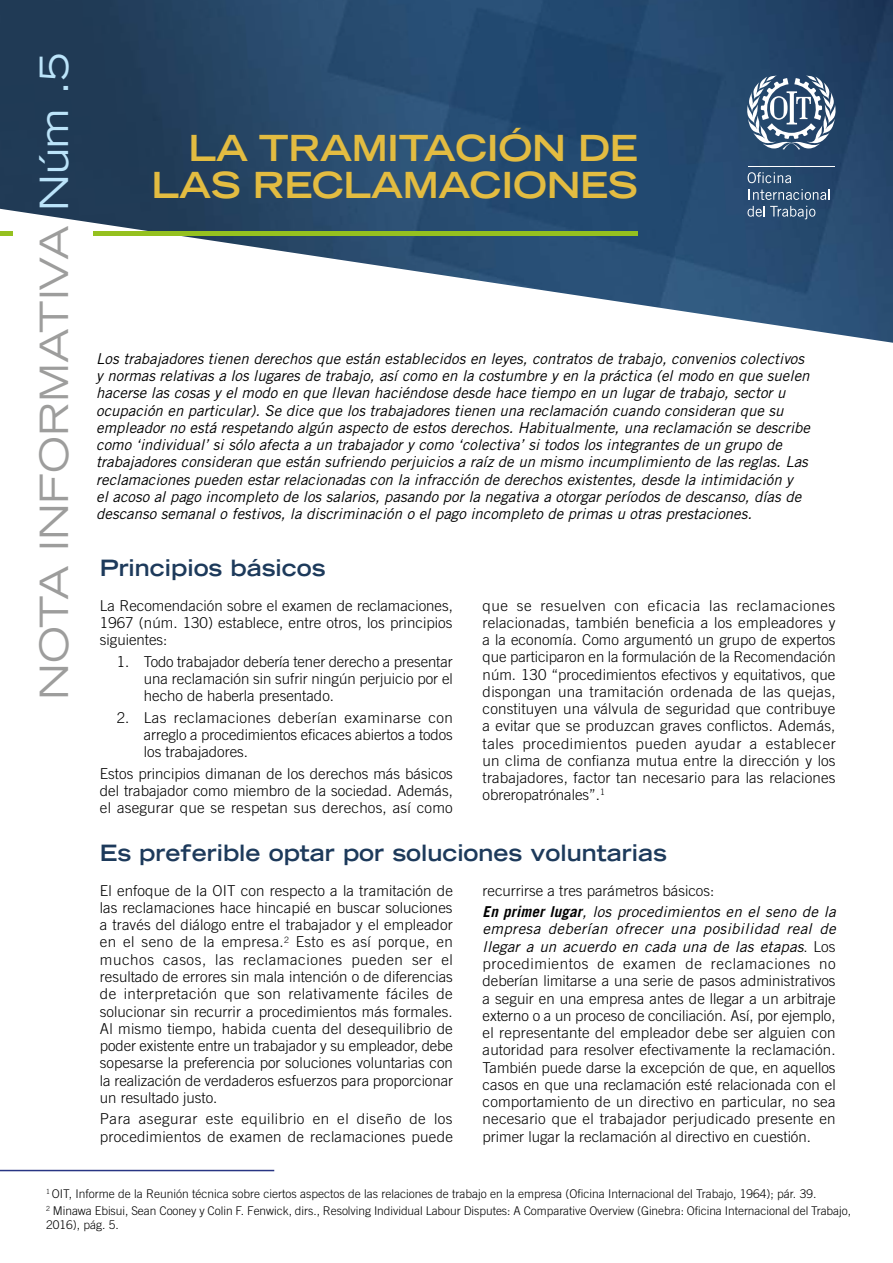
<style>
.page{position:relative;width:893px;height:1263px;background:#fff}
.page>*{position:absolute;margin:0;border:0;box-sizing:border-box;transform-origin:0 0}
.t1{font:expanded 39px "Trade Gothic LT Std";color:#9d9d9c}
.t2{font:700 expanded 36px/37px "Trade Gothic LT Std";letter-spacing:-.01em;color:#e3bc41;text-align:right}
.t3{font:700 expanded 22.5px "Trade Gothic LT Std";color:#1d3a5b}
.t4{font:300 15px/17.2px "Trade Gothic LT Std";color:#000;text-align:justify}
.t5{font:italic 15px/17.2px "Trade Gothic LT Std";color:#000}
.t6{font:300 12px/17.7px "Trade Gothic LT Std";letter-spacing:-.005em;color:#000}
.s1{color:#bce4fa}
.s2{font-weight:700;font-style:italic}
.s3{font-weight:400;font-style:italic}
</style>
<div class="page">
<img style="left:0;top:0;width:893px;height:343px">
<hr style="left:94px;top:231px;width:544px;height:4px;background:#95c11f">
<div style="left:0;top:231px;width:13px;height:5px;background:#95c11f"></div>
<hr style="left:748px;top:166px;width:87px;height:1px;background:#fff">
<svg style="left:748px;top:172px;width:43px;height:11px"></svg>
<svg style="left:749px;top:189px;width:81px;height:11px"></svg>
<svg style="left:747px;top:206px;width:68px;height:13px"></svg>
<svg style="left:747px;top:75px;width:89px;height:75px"></svg>
<hr style="left:0;top:1170px;width:274px;height:1px;background:#283583">
<h1 class="t1" style="left:29px;top:700px;width:648px;rotate:-90deg">NOTA INFORMATIVA <span class="s1">Núm .5</span></h1>
<h2 class="t2" style="left:152px;top:129px;width:488px">LA TRAMITACIÓN DE<br>LAS RECLAMACIONES</h2>
<p class="t5" style="left:96px;top:350px;width:715px">Los trabajadores tienen derechos que están establecidos en leyes, contratos de trabajo, convenios colectivos y normas relativas a los lugares de trabajo, así como en la costumbre y en la práctica (el modo en que suelen hacerse las cosas y el modo en que llevan haciéndose desde hace tiempo en un lugar de trabajo, sector u ocupación en particular). Se dice que los trabajadores tienen una reclamación cuando consideran que su empleador no está respetando algún aspecto de estos derechos. Habitualmente, una reclamación se describe como ‘individual’ si sólo afecta a un trabajador y como ‘colectiva’ si todos los integrantes de un grupo de trabajadores consideran que están sufriendo perjuicios a raíz de un mismo incumplimiento de las reglas. Las reclamaciones pueden estar relacionadas con la infracción de derechos existentes, desde la intimidación y<br>el acoso al pago incompleto de los salarios, pasando por la negativa a otorgar períodos de descanso, días de descanso semanal o festivos, la discriminación o el pago incompleto de primas u otras prestaciones.</p>
<h3 class="t3" style="left:100px;top:554px;width:227px">Principios básicos</h3>
<p class="t4" style="left:100px;top:596px;width:354px">La Recomendación sobre el examen de reclamaciones, 1967 (núm. 130) establece, entre otros, los principios siguientes:</p>
<p class="t4" style="left:144px;top:652px;width:310px;text-indent:-27px">1. Todo trabajador debería tener derecho a presentar una reclamación sin sufrir ningún perjuicio por el hecho de haberla presentado.</p>
<p class="t4" style="left:144px;top:708px;width:310px;text-indent:-27px">2. Las reclamaciones deberían examinarse con arreglo a procedimientos eficaces abiertos a todos los trabajadores.</p>
<p class="t4" style="left:100px;top:764px;width:354px">Estos principios dimanan de los derechos más básicos del trabajador como miembro de la sociedad. Además, el asegurar que se respetan sus derechos, así como</p>
<p class="t4" style="left:483px;top:596px;width:355px">que se resuelven con eficacia las reclamaciones relacionadas, también beneficia a los empleadores y a la economía. Como argumentó un grupo de expertos que participaron en la formulación de la Recomendación núm. 130 “procedimientos efectivos y equitativos, que dispongan una tramitación ordenada de las quejas, constituyen una válvula de seguridad que contribuye a evitar que se produzcan graves conflictos. Además, tales procedimientos pueden ayudar a establecer un clima de confianza mutua entre la dirección y los trabajadores, factor tan necesario para las relaciones obreropatrónales”.<sup>1</sup></p>
<h3 class="t3" style="left:100px;top:839px;width:568px">Es preferible optar por soluciones voluntarias</h3>
<p class="t4" style="left:100px;top:881px;width:355px">El enfoque de la OIT con respecto a la tramitación de las reclamaciones hace hincapié en buscar soluciones a través del diálogo entre el trabajador y el empleador en el seno de la empresa.<sup>2</sup> Esto es así porque, en muchos casos, las reclamaciones pueden ser el resultado de errores sin mala intención o de diferencias de interpretación que son relativamente fáciles de solucionar sin recurrir a procedimientos más formales.<br>Al mismo tiempo, habida cuenta del desequilibrio de poder existente entre un trabajador y su empleador, debe sopesarse la preferencia por soluciones voluntarias con la realización de verdaderos esfuerzos para proporcionar un resultado justo.</p>
<p class="t4" style="left:100px;top:1110px;width:354px">Para asegurar este equilibrio en el diseño de los procedimientos de examen de reclamaciones puede</p>
<p class="t4" style="left:483px;top:879px;width:354px;line-height:21.5px">recurrirse a tres parámetros básicos:<br><span class="s2">En primer lugar</span><span class="s3">, los procedimientos en el seno de la</span></p>
<p class="t4" style="left:483px;top:920px;width:355px"><span class="s3">empresa deberían ofrecer una posibilidad real de llegar a un acuerdo en cada una de las etapas</span>. Los procedimientos de examen de reclamaciones no deberían limitarse a una serie de pasos administrativos a seguir en una empresa antes de llegar a un arbitraje externo o a un proceso de conciliación. Así, por ejemplo, el representante del empleador debe ser alguien con autoridad para resolver efectivamente la reclamación.<br>También puede darse la excepción de que, en aquellos casos en que una reclamación esté relacionada con el comportamiento de un directivo en particular, no sea necesario que el trabajador perjudicado presente en primer lugar la reclamación al directivo en cuestión.</p>
<p class="t6" style="left:46px;top:1184px;width:806px"><sup>1</sup> OIT, Informe de la Reunión técnica sobre ciertos aspectos de las relaciones de trabajo en la empresa (Oficina Internacional del Trabajo, 1964); pár. 39.<br><sup>2</sup> Minawa Ebisui, Sean Cooney y Colin F. Fenwick, dirs., Resolving Individual Labour Disputes: A Comparative Overview (Ginebra: Oficina Internacional del Trabajo,</p>
<p class="t6" style="left:46px;top:1215px;width:74px">2016), pág. 5.</p>
</div>
